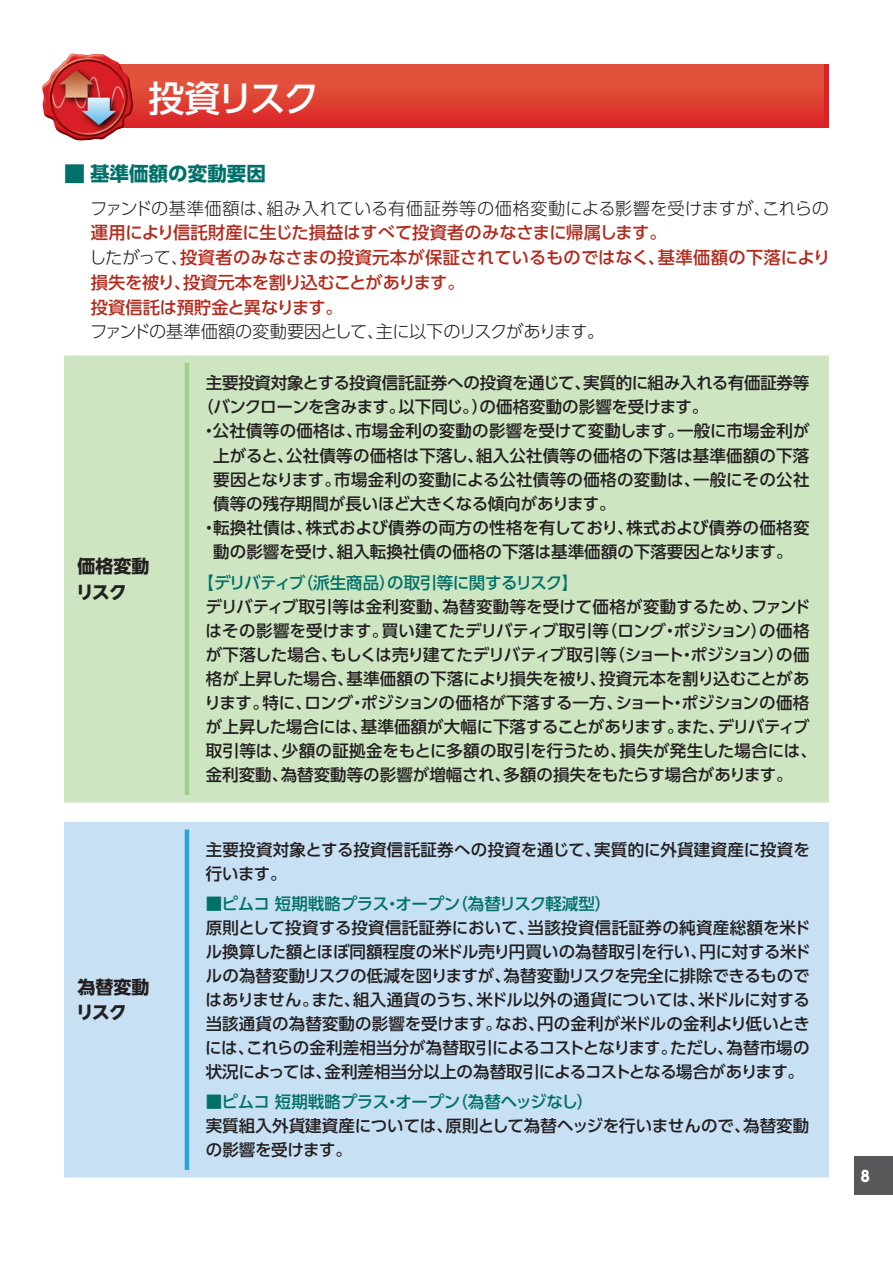
<style>
.page{position:relative;width:893px;height:1263px;background:#fff}
.page>*{position:absolute;margin:0;border:0;box-sizing:border-box;transform-origin:0 0}
.t1{font:500 36px "UD Shin Go Pro";letter-spacing:-.075em;color:#fff}
.t2{font:700 19.5px "UD Shin Go Pro";color:#007069}
.t3{font:700 18px/25.5px "UD Shin Go NT Pro";color:#231f20}
.t4{font:500 17.25px/24.8px "UD Shin Go Pro";color:#b22b1e}
.t5{font:300 17.25px "UD Shin Go Pro";color:#231f20}
.t6{font:300 17.25px "UD Shin Go Pro";letter-spacing:-.045em;color:#231f20}
.t7{font:500 16.5px/24px "UD Shin Go Pro";color:#231f20}
.t8{font:500 16.5px "UD Shin Go Pro";letter-spacing:-.02em;color:#007069}
.t9{font:500 16.5px "UD Shin Go Pro";letter-spacing:-.02em;color:#231f20}
.t10{font:800 15px "UD Shin Go Pro";color:#fff;scale:.9 1}
.s1{font-size:21.75px}
.s2{font-weight:300;color:#231f20}
</style>
<div class="page">
<div style="left:855px;top:1157px;width:38px;height:38px;background:#57585a"></div>
<div style="left:64px;top:355px;width:765px;height:447px;background:#cde5c1"></div>
<div style="left:64px;top:822px;width:765px;height:355px;background:#c7e0f3"></div>
<hr style="left:185px;top:363px;width:4px;height:432px;background:#9fd08a">
<hr style="left:185px;top:829px;width:4px;height:341px;background:#2aa2db">
<div style="left:79px;top:64px;width:744px;height:64px;background:linear-gradient(to bottom,#e45d3f,#db2729)"></div>
<hr style="left:825px;top:64px;width:4px;height:64px;background:#da2128">
<img style="left:42px;top:54px;width:91px;height:87px">
<img style="left:53px;top:64px;width:51px;height:6px">
<img style="left:76px;top:91px;width:50px;height:44px">
<svg style="left:52px;top:70px;width:72px;height:55px;background:#c04a4c"></svg>
<h1 class="t1" style="left:148px;top:69px;width:172px">投資リスク</h1>
<p class="t2" style="left:64px;top:158px;width:203px"><span class="s1">■</span> 基準価額の変動要因</p>
<p class="t5" style="left:90px;top:194px;width:740px">ファンドの基準価額は、組み入れている有価証券等の価格変動による影響を受けますが、これらの</p>
<p class="t4" style="left:89px;top:220px;width:743px">運用により信託財産に生じた損益はすべて投資者のみなさまに帰属します。<br><span class="s2">したがって、</span>投資者のみなさまの投資元本が保証されているものではなく、基準価額の下落により損失を被り、投資元本を割り込むことがあります。<br>投資信託は預貯金と異なります。</p>
<p class="t6" style="left:90px;top:318px;width:516px">ファンドの基準価額の変動要因として、主に以下のリスクがあります。</p>
<p class="t3" style="left:76px;top:553px;width:75px">価格変動リスク</p>
<p class="t3" style="left:76px;top:974px;width:75px">為替変動リスク</p>
<p class="t7" style="left:206px;top:371px;width:605px">主要投資対象とする投資信託証券への投資を通じて、実質的に組み入れる有価証券等</p>
<p class="t9" style="left:197px;top:394px;width:513px">（バンクローンを含みます。以下同じ。）の価格変動の影響を受けます。</p>
<p class="t7" style="left:201px;top:419px;width:610px">・公社債等の価格は、市場金利の変動の影響を受けて変動します。一般に市場金利が</p>
<p class="t7" style="left:213px;top:443px;width:598px">上がると、公社債等の価格は下落し、組入公社債等の価格の下落は基準価額の下落</p>
<p class="t7" style="left:213px;top:467px;width:598px">要因となります。市場金利の変動による公社債等の価格の変動は、一般にその公社</p>
<p class="t7" style="left:213px;top:491px;width:404px">債等の残存期間が長いほど大きくなる傾向があります。</p>
<p class="t7" style="left:201px;top:515px;width:610px">・転換社債は、株式および債券の両方の性格を有しており、株式および債券の価格変</p>
<p class="t7" style="left:213px;top:539px;width:581px">動の影響を受け、組入転換社債の価格の下落は基準価額の下落要因となります。</p>
<p class="t8" style="left:197px;top:569px;width:382px">【デリバティブ（派生商品）の取引等に関するリスク】</p>
<p class="t7" style="left:204px;top:594px;width:614px">デリバティブ取引等は金利変動、為替変動等を受けて価格が変動するため、ファンドはその影響を受けます。買い建てたデリバティブ取引等（ロング・ポジション）の価格が下落した場合、もしくは売り建てたデリバティブ取引等（ショート・ポジション）の価格が上昇した場合、基準価額の下落により損失を被り、投資元本を割り込むことがあります。特に、ロング・ポジションの価格が下落する一方、ショート・ポジションの価格が上昇した場合には、基準価額が大幅に下落することがあります。また、デリバティブ取引等は、少額の証拠金をもとに多額の取引を行うため、損失が発生した場合には、金利変動、為替変動等の影響が増幅され、多額の損失をもたらす場合があります。</p>
<p class="t7" style="left:206px;top:837px;width:606px">主要投資対象とする投資信託証券への投資を通じて、実質的に外貨建資産に投資を行います。</p>
<p class="t8" style="left:206px;top:890px;width:407px">■ピムコ 短期戦略プラス・オープン（為替リスク軽減型）</p>
<p class="t7" style="left:205px;top:915px;width:607px;text-align:justify">原則として投資する投資信託証券において、当該投資信託証券の純資産総額を米ドル換算した額とほぼ同額程度の米ドル売り円買いの為替取引を行い、円に対する米ドルの為替変動リスクの低減を図りますが、為替変動リスクを完全に排除できるものではありません。また、組入通貨のうち、米ドル以外の通貨については、米ドルに対する当該通貨の為替変動の影響を受けます。なお、円の金利が米ドルの金利より低いときには、これらの金利差相当分が為替取引によるコストとなります。ただし、為替市場の状況によっては、金利差相当分以上の為替取引によるコストとなる場合があります。</p>
<p class="t8" style="left:206px;top:1088px;width:389px">■ピムコ 短期戦略プラス・オープン（為替ヘッジなし）</p>
<p class="t7" style="left:206px;top:1113px;width:605px">実質組入外貨建資産については、原則として為替ヘッジを行いませんので、為替変動の影響を受けます。</p>
<p class="t10" style="left:861px;top:1163px;width:11px">8</p>
</div>
